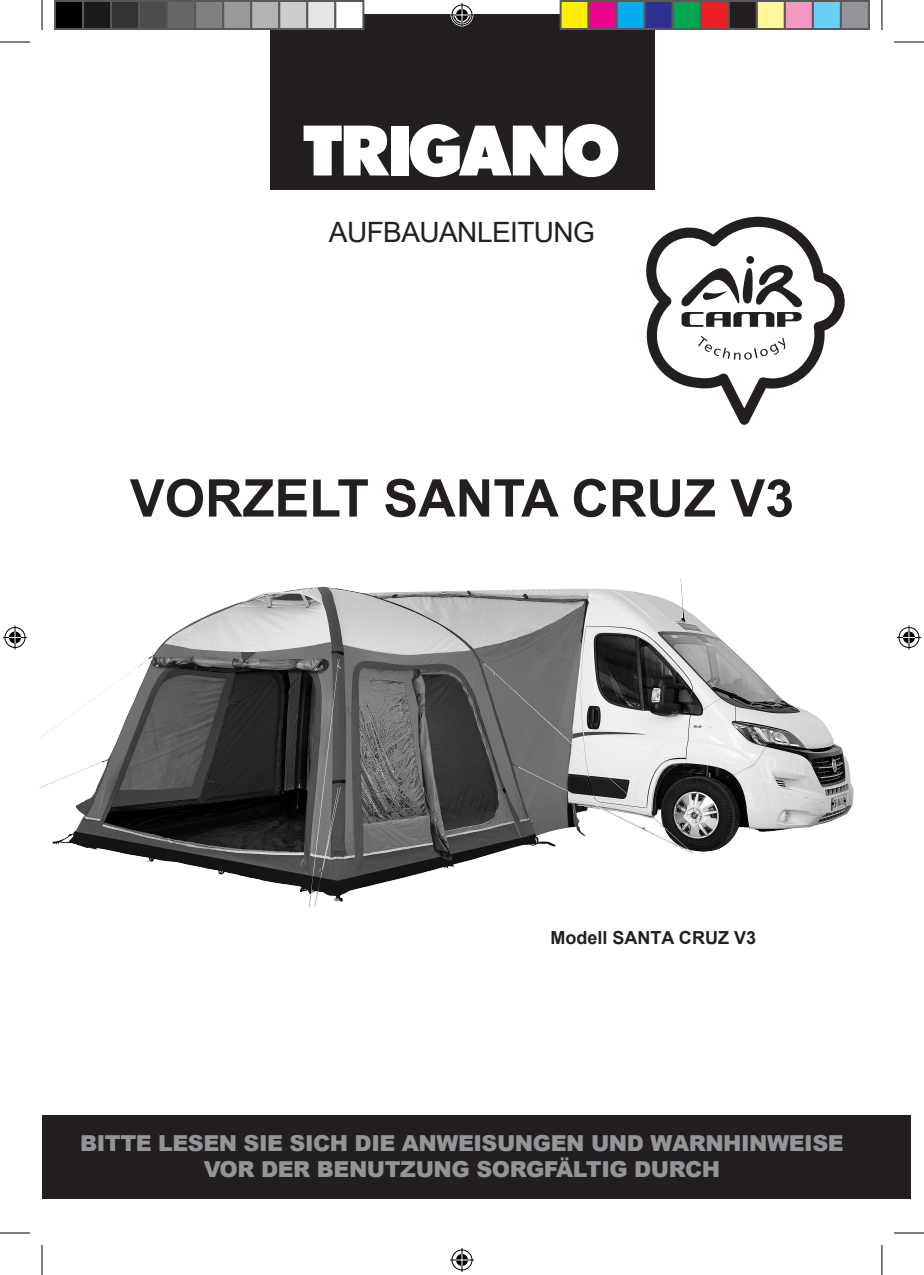
<style>
.page{position:relative;width:924px;height:1275px;background:#fff}
.page>*{position:absolute;margin:0;border:0;box-sizing:border-box;transform-origin:0 0}
.t1{font:700 52px "Arial";color:#231f20}
.t2{font:28px "Arial";letter-spacing:-.02em;color:#231f20}
.t3{font:900 22px/26px "Arial";letter-spacing:-.02em;color:#939598;text-align:center}
.t4{font:700 18px "Arial";color:#231f20}
</style>
<div class="page">
<div style="left:269px;top:14px;width:385px;height:175px;background:#231f20"></div>
<svg style="left:303px;top:126px;width:86px;height:49px"></svg>
<div style="left:390px;top:126px;width:18px;height:49px;background:#fff"></div>
<svg style="left:409px;top:124px;width:209px;height:53px"></svg>
<div style="left:42px;top:1115px;width:867px;height:83px;background:#231f20"></div>
<svg style="left:646px;top:216px;width:199px;height:209px"></svg>
<hr style="left:0;top:42px;width:30px;height:1px;background:#000">
<hr style="left:893px;top:42px;width:30px;height:1px;background:#000">
<hr style="left:0;top:1232px;width:30px;height:1px;background:#000">
<hr style="left:893px;top:1232px;width:30px;height:1px;background:#000">
<hr style="left:42px;top:0;width:1px;height:30px;background:#000">
<hr style="left:42px;top:1245px;width:1px;height:30px;background:#000">
<hr style="left:881px;top:0;width:1px;height:30px;background:#000">
<hr style="left:881px;top:1245px;width:1px;height:30px;background:#000">
<svg style="left:450px;top:3px;width:24px;height:24px"></svg>
<svg style="left:450px;top:1248px;width:24px;height:24px"></svg>
<svg style="left:3px;top:625px;width:24px;height:24px"></svg>
<svg style="left:897px;top:625px;width:23px;height:24px"></svg>
<div style="left:55px;top:1px;width:28px;height:28px;background:#000"></div>
<div style="left:54px;top:0;width:30px;height:30px;border:2px solid #595959"></div>
<div style="left:83px;top:1px;width:28px;height:28px;background:#1a1a1a"></div>
<div style="left:82px;top:0;width:30px;height:30px;border:2px solid #595959"></div>
<div style="left:111px;top:1px;width:28px;height:28px;background:#333"></div>
<div style="left:110px;top:0;width:30px;height:30px;border:2px solid #595959"></div>
<div style="left:139px;top:1px;width:28px;height:28px;background:#4d4d4d"></div>
<div style="left:138px;top:0;width:30px;height:30px;border:2px solid #595959"></div>
<div style="left:167px;top:1px;width:28px;height:28px;background:#666"></div>
<div style="left:166px;top:0;width:30px;height:30px;border:2px solid #595959"></div>
<div style="left:195px;top:1px;width:28px;height:28px;background:#808080"></div>
<div style="left:194px;top:0;width:30px;height:30px;border:2px solid #595959"></div>
<div style="left:223px;top:1px;width:28px;height:28px;background:#999"></div>
<div style="left:222px;top:0;width:30px;height:30px;border:2px solid #595959"></div>
<div style="left:251px;top:1px;width:28px;height:28px;background:#b3b3b3"></div>
<div style="left:250px;top:0;width:30px;height:30px;border:2px solid #595959"></div>
<div style="left:279px;top:1px;width:28px;height:28px;background:#ccc"></div>
<div style="left:278px;top:0;width:30px;height:30px;border:2px solid #595959"></div>
<div style="left:307px;top:1px;width:28px;height:28px;background:#e6e6e6"></div>
<div style="left:306px;top:0;width:30px;height:30px;border:2px solid #595959"></div>
<div style="left:335px;top:1px;width:28px;height:28px;background:#fff"></div>
<div style="left:334px;top:0;width:30px;height:30px;border:2px solid #595959"></div>
<div style="left:560px;top:1px;width:28px;height:28px;background:#fff101"></div>
<div style="left:559px;top:0;width:30px;height:30px;border:2px solid #595959"></div>
<div style="left:588px;top:1px;width:28px;height:28px;background:#ed028c"></div>
<div style="left:587px;top:0;width:30px;height:30px;border:2px solid #595959"></div>
<div style="left:616px;top:1px;width:28px;height:28px;background:#00aeef"></div>
<div style="left:615px;top:0;width:30px;height:30px;border:2px solid #595959"></div>
<div style="left:644px;top:1px;width:28px;height:28px;background:#2e3092"></div>
<div style="left:643px;top:0;width:30px;height:30px;border:2px solid #595959"></div>
<div style="left:672px;top:1px;width:28px;height:28px;background:#00a54f"></div>
<div style="left:671px;top:0;width:30px;height:30px;border:2px solid #595959"></div>
<div style="left:700px;top:1px;width:28px;height:28px;background:#ee1d23"></div>
<div style="left:699px;top:0;width:30px;height:30px;border:2px solid #595959"></div>
<div style="left:728px;top:1px;width:28px;height:28px;background:#231f20"></div>
<div style="left:727px;top:0;width:30px;height:30px;border:2px solid #595959"></div>
<div style="left:756px;top:1px;width:28px;height:28px;background:#fff79a"></div>
<div style="left:755px;top:0;width:30px;height:30px;border:2px solid #595959"></div>
<div style="left:784px;top:1px;width:28px;height:28px;background:#f499c2"></div>
<div style="left:783px;top:0;width:30px;height:30px;border:2px solid #595959"></div>
<div style="left:812px;top:1px;width:28px;height:28px;background:#6bcff6"></div>
<div style="left:811px;top:0;width:30px;height:30px;border:2px solid #595959"></div>
<div style="left:840px;top:1px;width:28px;height:28px;background:#939598"></div>
<div style="left:839px;top:0;width:30px;height:30px;border:2px solid #595959"></div>
<img style="left:40px;top:578px;width:814px;height:329px">
<p class="t2" style="left:329px;top:213px;width:267px">AUFBAUANLEITUNG</p>
<h1 class="t1" style="left:130px;top:464px;width:665px">VORZELT SANTA CRUZ V3</h1>
<p class="t4" style="left:550px;top:926px;width:207px">Modell SANTA CRUZ V3</p>
<p class="t3" style="left:80px;top:1129px;width:764px">BITTE LESEN SIE SICH DIE ANWEISUNGEN UND WARNHINWEISE<br>VOR DER BENUTZUNG SORGFÄLTIG DURCH</p>
</div>
